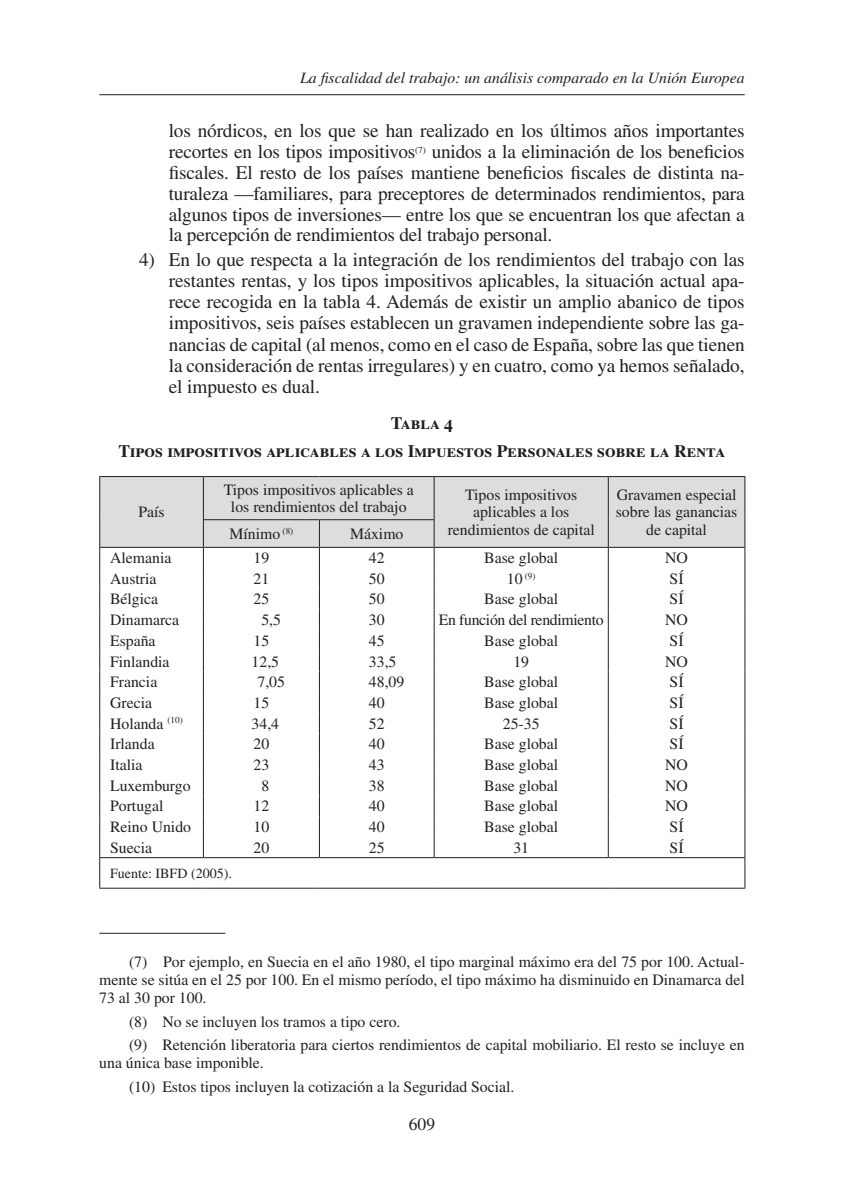
<style>
.page{position:relative;width:844px;height:1191px;background:#fff}
.page>*{position:absolute;margin:0;border:0;box-sizing:border-box;transform-origin:0 0}
.t1{font:19.25px/21.2px "Times LT Std";letter-spacing:-.005em;color:#231f20;text-align:justify}
.t2{font:700 17.5px/27.7px "Times LT Std";color:#231f20;text-align:center}
.t3{font:17.5px "Times LT Std";color:#231f20}
.t4{font:15.75px/17.5px "Times LT Std";color:#231f20}
.t5{font:italic 15.75px "Times LT Std";color:#231f20}
.t6{font:15.75px "Times LT Std";letter-spacing:-.02em;color:#231f20}
.t7{font:14px "Times LT Std";color:#231f20}
.t8{font:9.1px "Times LT Std";color:#231f20}
.s1{font-size:15.75px}
</style>
<div class="page">
<hr style="left:99px;top:94px;width:645px;height:1px;background:#231f20">
<div style="left:100px;top:477px;width:644px;height:70px;background:#dcdddf"></div>
<hr style="left:99px;top:476px;width:104px;height:1px;background:#231f20">
<hr style="left:99px;top:477px;width:1px;height:43px;background:#231f20">
<hr style="left:203px;top:476px;width:116px;height:1px;background:#231f20">
<hr style="left:203px;top:477px;width:1px;height:42px;background:#231f20">
<hr style="left:319px;top:476px;width:115px;height:1px;background:#231f20">
<hr style="left:434px;top:476px;width:174px;height:1px;background:#231f20">
<hr style="left:433px;top:477px;width:1px;height:42px;background:#231f20">
<hr style="left:608px;top:476px;width:137px;height:1px;background:#231f20">
<hr style="left:607px;top:477px;width:1px;height:43px;background:#231f20">
<hr style="left:744px;top:477px;width:1px;height:43px;background:#231f20">
<hr style="left:203px;top:519px;width:116px;height:1px;background:#231f20">
<hr style="left:319px;top:519px;width:115px;height:1px;background:#231f20">
<hr style="left:99px;top:547px;width:104px;height:1px;background:#231f20">
<hr style="left:203px;top:547px;width:116px;height:1px;background:#231f20">
<hr style="left:319px;top:547px;width:115px;height:1px;background:#231f20">
<hr style="left:434px;top:547px;width:174px;height:1px;background:#231f20">
<hr style="left:608px;top:547px;width:137px;height:1px;background:#231f20">
<svg style="left:203px;top:520px;width:1px;height:337px"></svg>
<svg style="left:319px;top:520px;width:1px;height:337px"></svg>
<svg style="left:433px;top:520px;width:1px;height:337px"></svg>
<svg style="left:607px;top:520px;width:1px;height:337px"></svg>
<hr style="left:99px;top:857px;width:104px;height:1px;background:#231f20">
<svg style="left:99px;top:520px;width:1px;height:367px"></svg>
<hr style="left:203px;top:857px;width:116px;height:1px;background:#231f20">
<hr style="left:319px;top:857px;width:115px;height:1px;background:#231f20">
<hr style="left:434px;top:857px;width:174px;height:1px;background:#231f20">
<hr style="left:608px;top:857px;width:137px;height:1px;background:#231f20">
<svg style="left:744px;top:520px;width:1px;height:367px"></svg>
<hr style="left:99px;top:887px;width:104px;height:1px;background:#231f20">
<hr style="left:203px;top:887px;width:116px;height:1px;background:#231f20">
<hr style="left:319px;top:887px;width:115px;height:1px;background:#231f20">
<hr style="left:434px;top:887px;width:174px;height:1px;background:#231f20">
<hr style="left:608px;top:887px;width:137px;height:1px;background:#231f20">
<hr style="left:99px;top:933px;width:126px;height:1px;background:#231f20">
<p class="t5" style="left:300px;top:69px;width:446px">La fiscalidad del trabajo: un análisis comparado en la Unión Europea</p>
<p class="t1" style="left:169px;top:120px;width:577px">los nórdicos, en los que se han realizado en los últimos años importantes recortes en los tipos impositivos<sup>(7)</sup> unidos a la eliminación de los beneficios fiscales. El resto de los países mantiene beneficios fiscales de distinta na&shy;turaleza —familiares, para preceptores de determinados rendimientos, para algunos tipos de inversiones— entre los que se encuentran los que afectan a la percepción de rendimientos del trabajo personal.</p>
<p class="t1" style="left:169px;top:249px;width:577px;text-indent:-30px">4) En lo que respecta a la integración de los rendimientos del trabajo con las restantes rentas, y los tipos impositivos aplicables, la situación actual apa&shy;rece recogida en la tabla 4. Además de existir un amplio abanico de tipos impositivos, seis países establecen un gravamen independiente sobre las ga&shy;nancias de capital (al menos, como en el caso de España, sobre las que tienen la consideración de rentas irregulares) y en cuatro, como ya hemos señalado, el impuesto es dual.<sup>(8)(9)(10)</sup></p>
<p class="t2" style="left:119px;top:409px;width:608px">Tabla 4<br>Tipos impositivos aplicables a los Impuestos Personales sobre la Renta</p>
<p class="t4" style="left:138px;top:503px;width:28px">País</p>
<p class="t4" style="left:224px;top:480px;width:191px;text-align:center">Tipos impositivos aplicables a los rendimientos del trabajo</p>
<p class="t4" style="left:447px;top:486px;width:148px;text-align:center">Tipos impositivos aplicables a los rendimientos de capital</p>
<p class="t4" style="left:615px;top:486px;width:123px">Gravamen especial sobre las ganancias</p>
<p class="t4" style="left:229px;top:525px;width:65px">Mínimo <sup>(8)</sup></p>
<p class="t4" style="left:350px;top:525px;width:55px">Máximo</p>
<p class="t4" style="left:646px;top:521px;width:62px">de capital</p>
<p class="t4" style="left:110px;top:549px;width:63px">Alemania</p>
<p class="t4" style="left:253px;top:549px;width:17px">19</p>
<p class="t4" style="left:369px;top:549px;width:17px">42</p>
<p class="t4" style="left:484px;top:549px;width:75px">Base global</p>
<p class="t4" style="left:665px;top:549px;width:24px">NO</p>
<p class="t4" style="left:110px;top:569px;width:48px">Austria</p>
<p class="t4" style="left:253px;top:569px;width:17px">21</p>
<p class="t4" style="left:369px;top:569px;width:17px">50</p>
<p class="t8" style="left:506px;top:570px;width:30px"><span class="s1">10</span> (9)</p>
<p class="t4" style="left:669px;top:569px;width:16px">SÍ</p>
<p class="t4" style="left:110px;top:590px;width:50px">Bélgica</p>
<p class="t4" style="left:253px;top:590px;width:17px">25</p>
<p class="t4" style="left:369px;top:590px;width:17px">50</p>
<p class="t4" style="left:484px;top:590px;width:75px">Base global</p>
<p class="t4" style="left:669px;top:590px;width:16px">SÍ</p>
<p class="t4" style="left:110px;top:611px;width:71px">Dinamarca</p>
<p class="t4" style="left:261px;top:611px;width:21px">5,5</p>
<p class="t4" style="left:369px;top:611px;width:17px">30</p>
<p class="t6" style="left:438px;top:611px;width:166px">En función del rendimiento</p>
<p class="t4" style="left:665px;top:611px;width:24px">NO</p>
<p class="t4" style="left:110px;top:631px;width:47px">España</p>
<p class="t4" style="left:253px;top:631px;width:17px">15</p>
<p class="t4" style="left:369px;top:631px;width:17px">45</p>
<p class="t4" style="left:484px;top:631px;width:75px">Base global</p>
<p class="t4" style="left:669px;top:631px;width:16px">SÍ</p>
<p class="t4" style="left:110px;top:652px;width:61px">Finlandia</p>
<p class="t4" style="left:251px;top:652px;width:29px">12,5</p>
<p class="t4" style="left:369px;top:652px;width:29px">33,5</p>
<p class="t4" style="left:513px;top:652px;width:17px">19</p>
<p class="t4" style="left:665px;top:652px;width:24px">NO</p>
<p class="t4" style="left:110px;top:673px;width:49px">Francia</p>
<p class="t4" style="left:257px;top:673px;width:29px">7,05</p>
<p class="t4" style="left:369px;top:673px;width:37px">48,09</p>
<p class="t4" style="left:484px;top:673px;width:75px">Base global</p>
<p class="t4" style="left:669px;top:673px;width:16px">SÍ</p>
<p class="t4" style="left:110px;top:694px;width:43px">Grecia</p>
<p class="t4" style="left:253px;top:694px;width:17px">15</p>
<p class="t4" style="left:369px;top:694px;width:17px">40</p>
<p class="t4" style="left:484px;top:694px;width:75px">Base global</p>
<p class="t4" style="left:669px;top:694px;width:16px">SÍ</p>
<p class="t4" style="left:110px;top:714px;width:74px">Holanda <sup>(10)</sup></p>
<p class="t4" style="left:251px;top:714px;width:29px">34,4</p>
<p class="t4" style="left:369px;top:714px;width:17px">52</p>
<p class="t4" style="left:502px;top:714px;width:38px">25-35</p>
<p class="t4" style="left:669px;top:714px;width:16px">SÍ</p>
<p class="t4" style="left:110px;top:735px;width:46px">Irlanda</p>
<p class="t4" style="left:253px;top:735px;width:17px">20</p>
<p class="t4" style="left:369px;top:735px;width:17px">40</p>
<p class="t4" style="left:484px;top:735px;width:75px">Base global</p>
<p class="t4" style="left:669px;top:735px;width:16px">SÍ</p>
<p class="t4" style="left:110px;top:756px;width:34px">Italia</p>
<p class="t4" style="left:253px;top:756px;width:17px">23</p>
<p class="t4" style="left:369px;top:756px;width:17px">43</p>
<p class="t4" style="left:484px;top:756px;width:75px">Base global</p>
<p class="t4" style="left:665px;top:756px;width:24px">NO</p>
<p class="t4" style="left:110px;top:776px;width:82px">Luxemburgo</p>
<p class="t4" style="left:261px;top:776px;width:9px">8</p>
<p class="t4" style="left:369px;top:776px;width:17px">38</p>
<p class="t4" style="left:484px;top:776px;width:75px">Base global</p>
<p class="t4" style="left:665px;top:776px;width:24px">NO</p>
<p class="t4" style="left:110px;top:797px;width:55px">Portugal</p>
<p class="t4" style="left:253px;top:797px;width:17px">12</p>
<p class="t4" style="left:369px;top:797px;width:17px">40</p>
<p class="t4" style="left:484px;top:797px;width:75px">Base global</p>
<p class="t4" style="left:665px;top:797px;width:24px">NO</p>
<p class="t4" style="left:110px;top:818px;width:82px">Reino Unido</p>
<p class="t4" style="left:253px;top:818px;width:17px">10</p>
<p class="t4" style="left:369px;top:818px;width:17px">40</p>
<p class="t4" style="left:484px;top:818px;width:75px">Base global</p>
<p class="t4" style="left:669px;top:818px;width:16px">SÍ</p>
<p class="t4" style="left:110px;top:838px;width:43px">Suecia</p>
<p class="t4" style="left:253px;top:838px;width:17px">20</p>
<p class="t4" style="left:369px;top:838px;width:17px">25</p>
<p class="t4" style="left:513px;top:838px;width:17px">31</p>
<p class="t4" style="left:669px;top:838px;width:16px">SÍ</p>
<p class="t7" style="left:110px;top:865px;width:123px">Fuente: IBFD (2005).</p>
<p class="t4" style="left:99px;top:952px;width:646px;line-height:18.4px;text-align:justify;text-indent:30px">(7) Por ejemplo, en Suecia en el año 1980, el tipo marginal máximo era del 75 por 100. Actual&shy;mente se sitúa en el 25 por 100. En el mismo período, el tipo máximo ha disminuido en Dinamarca del 73 al 30 por 100.</p>
<p class="t4" style="left:129px;top:1009px;width:617px;line-height:23.3px">(8) No se incluyen los tramos a tipo cero.<br>(9) Retención liberatoria para ciertos rendimientos de capital mobiliario. El resto se incluye en</p>
<p class="t4" style="left:129px;top:1051px;width:387px;line-height:23.3px;text-indent:-30px">una única base imponible.<br>(10) Estos tipos incluyen la cotización a la Seguridad Social.</p>
<p class="t3" style="left:409px;top:1113px;width:28px">609</p>
</div>
